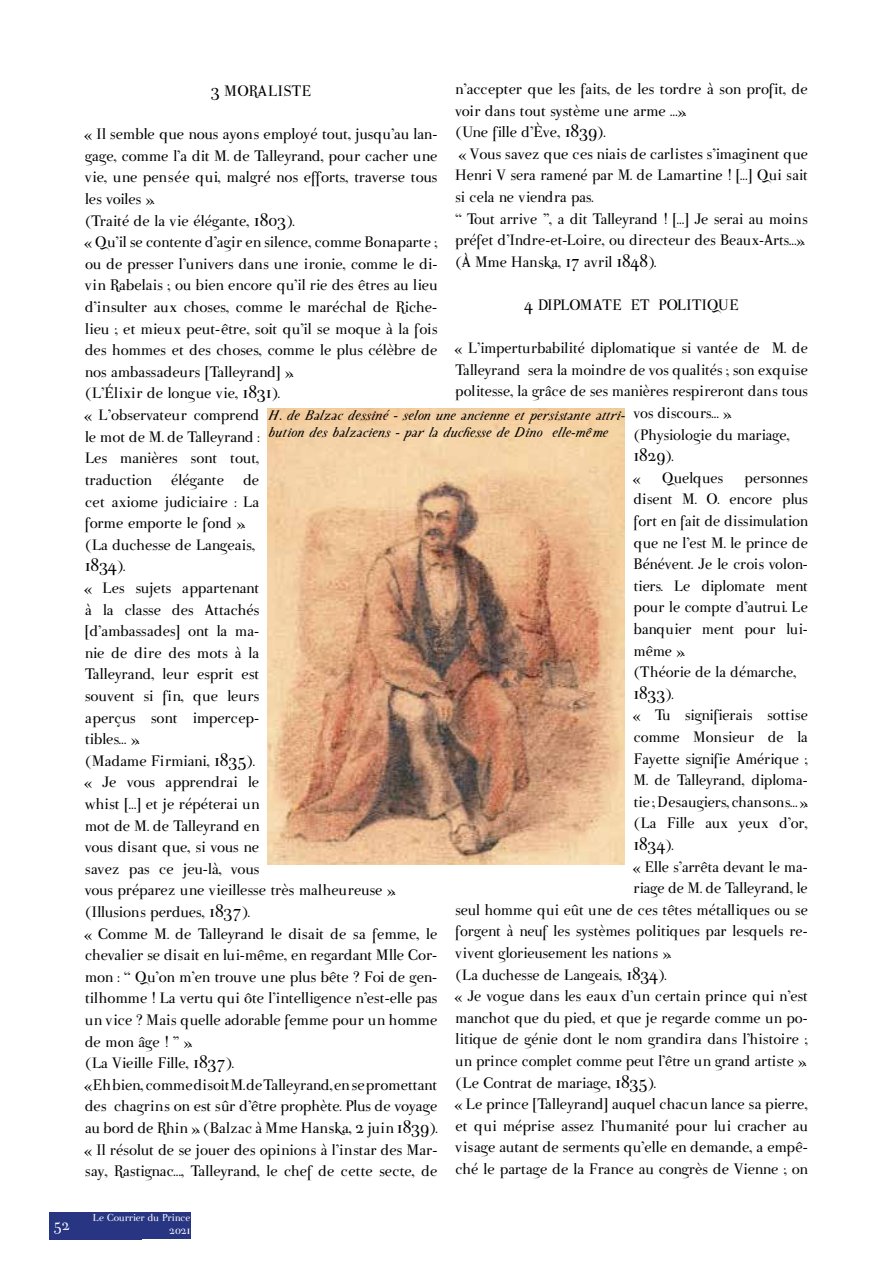
<style>
.page{position:relative;width:893px;height:1263px;background:#fff}
.page>*{position:absolute;margin:0;border:0;box-sizing:border-box;transform-origin:0 0}
.t1{font:18px/21.6px "Parma Petit";color:#000}
.t2{font:italic 16.5px/16.5px "Parma Petit";color:#000}
.t3{font:16.5px "Parma Petit";color:#fff}
.t4{font:12px/12.9px "Parma Petit";color:#fff;text-align:right}
</style>
<div class="page">
<div style="left:50px;top:1212px;width:92px;height:27px;background:#283583"></div>
<div style="left:88px;top:1212px;width:103px;height:27px;background:#283583"></div>
<img style="left:268px;top:408px;width:356px;height:456px">
<p class="t1" style="left:455px;top:78px;width:354px">n’accepter que les faits, de les tordre à son profit, de voir dans tout système une arme …».<br>(Une fille d’Ève, 1839).<br>« Vous savez que ces niais de carlistes s’imaginent que Henri V sera ramené par M. de Lamartine ! […] Qui sait si cela ne viendra pas.<br>“ Tout arrive ’’, a dit Talleyrand ! […] Je serai au moins préfet d’Indre-et-Loire, ou directeur des Beaux-Arts…». (À Mme Hanska, 17 avril 1848).</p>
<p class="t1" style="left:525px;top:294px;width:216px">4 DIPLOMATE ET POLITIQUE</p>
<p class="t1" style="left:455px;top:337px;width:354px">« L’imperturbabilité diplomatique si vantée de M. de</p>
<p class="t1" style="left:455px;top:359px;width:354px">Talleyrand sera la moindre de vos qualités ; son exquise</p>
<p class="t1" style="left:455px;top:381px;width:354px">politesse, la grâce de ses manières respireront dans tous</p>
<p class="t1" style="left:634px;top:402px;width:99px">vos discours… ».</p>
<p class="t1" style="left:634px;top:424px;width:158px">(Physiologie du mariage,</p>
<p class="t1" style="left:634px;top:445px;width:41px">1829).</p>
<p class="t1" style="left:634px;top:467px;width:176px">« Quelques personnes</p>
<p class="t1" style="left:634px;top:489px;width:176px">disent M. O. encore plus</p>
<p class="t1" style="left:634px;top:510px;width:176px">fort en fait de dissimulation</p>
<p class="t1" style="left:634px;top:532px;width:176px">que ne l’est M. le prince de</p>
<p class="t1" style="left:634px;top:553px;width:176px">Bénévent. Je le crois volon-</p>
<p class="t1" style="left:634px;top:575px;width:176px">tiers. Le diplomate ment</p>
<p class="t1" style="left:634px;top:597px;width:176px">pour le compte d’autrui. Le</p>
<p class="t1" style="left:634px;top:618px;width:176px">banquier ment pour lui-</p>
<p class="t1" style="left:634px;top:640px;width:53px">même ».</p>
<p class="t1" style="left:634px;top:661px;width:164px">(Théorie de la démarche,</p>
<p class="t1" style="left:634px;top:683px;width:41px">1833).</p>
<p class="t1" style="left:634px;top:705px;width:176px">« Tu signifierais sottise</p>
<p class="t1" style="left:634px;top:726px;width:176px">comme Monsieur de la</p>
<p class="t1" style="left:634px;top:748px;width:176px">Fayette signifie Amérique ;</p>
<p class="t1" style="left:634px;top:769px;width:176px">M. de Talleyrand, diploma-</p>
<p class="t1" style="left:634px;top:791px;width:176px">tie ; Desaugiers, chansons… ».</p>
<p class="t1" style="left:634px;top:813px;width:176px">(La Fille aux yeux d’or,</p>
<p class="t1" style="left:634px;top:834px;width:41px">1834).</p>
<p class="t1" style="left:634px;top:856px;width:176px">« Elle s’arrêta devant le ma-</p>
<p class="t1" style="left:634px;top:877px;width:176px">riage de M. de Talleyrand, le</p>
<p class="t1" style="left:455px;top:899px;width:354px">seul homme qui eût une de ces têtes métalliques ou se</p>
<p class="t1" style="left:455px;top:921px;width:354px">forgent à neuf les systèmes politiques par lesquels re-</p>
<p class="t1" style="left:455px;top:942px;width:217px">vivent glorieusement les nations ».</p>
<p class="t1" style="left:455px;top:964px;width:212px">(La duchesse de Langeais, 1834).</p>
<p class="t1" style="left:455px;top:985px;width:354px">« Je vogue dans les eaux d’un certain prince qui n’est</p>
<p class="t1" style="left:455px;top:1007px;width:354px">manchot que du pied, et que je regarde comme un po-</p>
<p class="t1" style="left:455px;top:1029px;width:354px">litique de génie dont le nom grandira dans l’histoire ;</p>
<p class="t1" style="left:455px;top:1050px;width:352px">un prince complet comme peut l’être un grand artiste ».</p>
<p class="t1" style="left:455px;top:1072px;width:202px">(Le Contrat de mariage, 1835).</p>
<p class="t1" style="left:455px;top:1093px;width:354px">« Le prince [Talleyrand] auquel chacun lance sa pierre,</p>
<p class="t1" style="left:455px;top:1115px;width:354px">et qui méprise assez l’humanité pour lui cracher au</p>
<p class="t1" style="left:455px;top:1137px;width:354px">visage autant de serments qu’elle en demande, a empê-</p>
<p class="t1" style="left:455px;top:1158px;width:354px">ché le partage de la France au congrès de Vienne ; on</p>
<p class="t1" style="left:211px;top:80px;width:102px">3 MORALISTE</p>
<p class="t1" style="left:85px;top:124px;width:354px">« Il semble que nous ayons employé tout, jusqu’au lan&shy;gage, comme l’a dit M. de Talleyrand, pour cacher une vie, une pensée qui, malgré nos efforts, traverse tous les voiles ».<br>(Traité de la vie élégante, 1803).<br>« Qu’il se contente d’agir en silence, comme Bonaparte ; ou de presser l’univers dans une ironie, comme le di&shy;vin Rabelais ; ou bien encore qu’il rie des êtres au lieu d’insulter aux choses, comme le maréchal de Riche&shy;lieu ; et mieux peut-être, soit qu’il se moque à la fois des hommes et des choses, comme le plus célèbre de nos ambassadeurs [Talleyrand] ».<br>(L’Élixir de longue vie, 1831).<br>« L’observateur comprend<br>le mot de M. de Talleyrand :<br>Les manières sont tout,<br>traduction élégante de<br>cet axiome judiciaire : La<br>forme emporte le fond ».<br>(La duchesse de Langeais,<br>1834).<br>« Les sujets appartenant<br>à la classe des Attachés<br>[d’ambassades] ont la ma-<br>nie de dire des mots à la<br>Talleyrand, leur esprit est<br>souvent si fin, que leurs<br>aperçus sont impercep-<br>tibles… ».<br>(Madame Firmiani, 1835).<br>« Je vous apprendrai le<br>whist […] et je répéterai un<br>mot de M. de Talleyrand en<br>vous disant que, si vous ne<br>savez pas ce jeu-là, vous<br>vous préparez une vieillesse très malheureuse ». (Illusions perdues, 1837).<br>« Comme M. de Talleyrand le disait de sa femme, le chevalier se disait en lui-même, en regardant Mlle Cor&shy;mon : “ Qu’on m’en trouve une plus bête ? Foi de gen&shy;tilhomme ! La vertu qui ôte l’intelligence n’est-elle pas un vice ? Mais quelle adorable femme pour un homme de mon âge ! ’’ ».<br>(La Vieille Fille, 1837).<br>« Eh bien, comme disoit M. de Talleyrand, en se promettant des chagrins on est sûr d’être prophète. Plus de voyage au bord de Rhin ». (Balzac à Mme Hanska, 2 juin 1839). « Il résolut de se jouer des opinions à l’instar des Mar&shy;say, Rastignac…, Talleyrand, le chef de cette secte, de</p>
<p class="t2" style="left:269px;top:408px;width:358px">H. de Balzac dessiné - selon une ancienne et persistante attri&shy;bution des balzaciens - par la duchesse de Dino elle-même</p>
<p class="t3" style="left:54px;top:1216px;width:18px">52</p>
<p class="t4" style="left:93px;top:1211px;width:99px">Le Courrier du Prince<br>2021</p>
</div>
